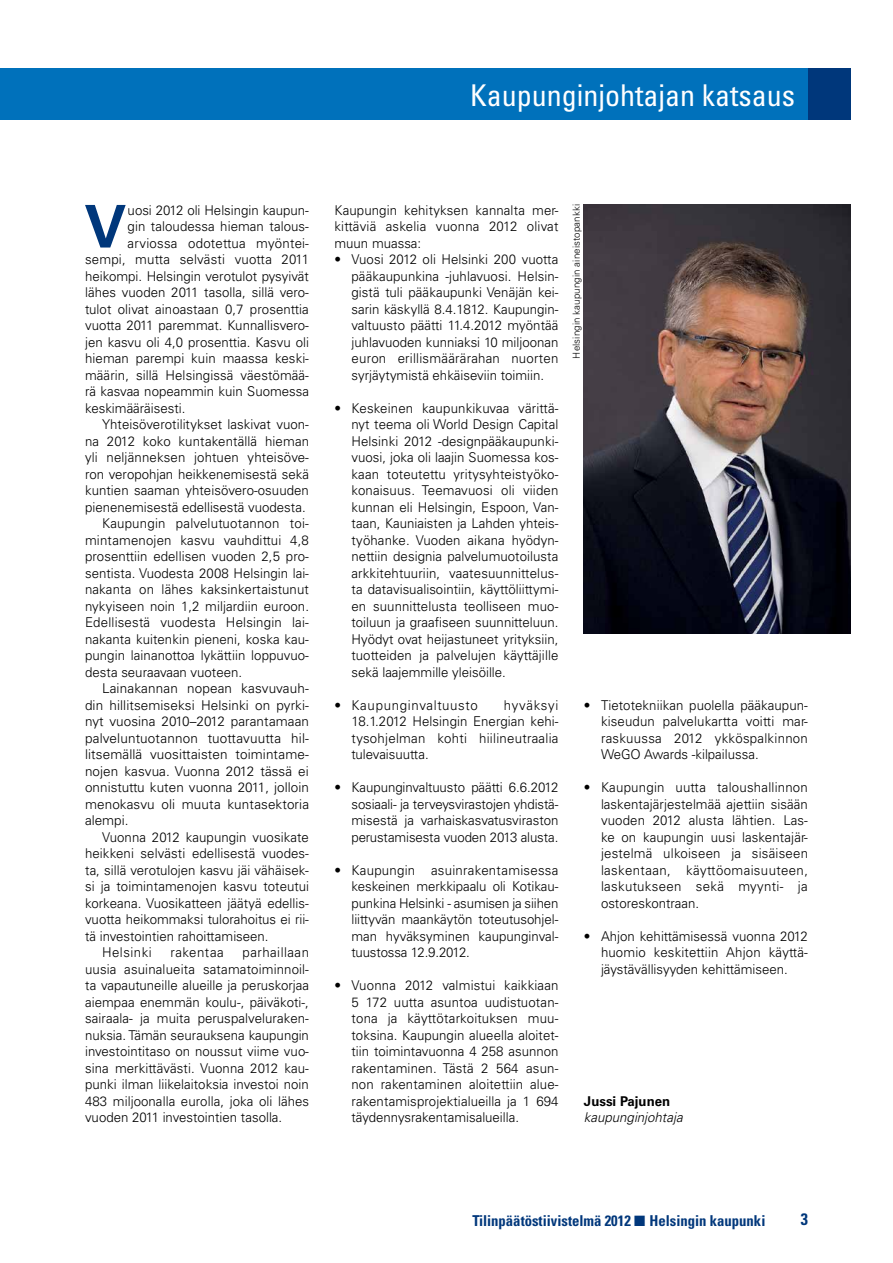
<style>
.page{position:relative;width:893px;height:1263px;background:#fff}
.page>*{position:absolute;margin:0;border:0;box-sizing:border-box;transform-origin:0 0}
.t1{font:700 59.1px "Univers";color:#00377b}
.t2{font:condensed 30px "Univers";color:#fff}
.t3{font:700 condensed 16.5px "Univers";color:#00377b}
.t4{font:700 condensed 15px "Univers";color:#00377b}
.t5{font:300 13.5px/16.5px "Univers";letter-spacing:.005em;color:#000;text-align:justify}
.t6{font:300 13.5px "Univers";letter-spacing:.055em;color:#000}
.t7{font:300 13.5px "Univers";letter-spacing:.035em;color:#000}
.t8{font:italic 300 13.5px "Univers";color:#000}
.t9{font:700 13.5px "Univers";color:#000}
.t10{font:300 9.75px "Univers";letter-spacing:.01em;color:#000}
</style>
<div class="page">
<div style="left:0;top:68px;width:850px;height:51px;background:#0071bb"></div>
<div style="left:808px;top:68px;width:42px;height:51px;background:#00377b"></div>
<img style="left:584px;top:204px;width:266px;height:430px">
<h2 class="t2" style="left:470px;top:76px;width:326px">Kaupunginjohtajan katsaus</h2>
<h1 class="t1" style="left:84px;top:192px;width:43px">V</h1>
<p class="t5" style="left:128px;top:201px;width:183px">uosi 2012 oli Helsingin kaupun-</p>
<p class="t5" style="left:128px;top:218px;width:183px">gin taloudessa hieman talous-</p>
<p class="t5" style="left:128px;top:234px;width:183px">arviossa odotettua myöntei-</p>
<p class="t5" style="left:85px;top:251px;width:225px">sempi, mutta selvästi vuotta 2011</p>
<p class="t5" style="left:85px;top:267px;width:225px">heikompi. Helsingin verotulot pysyivät</p>
<p class="t5" style="left:85px;top:284px;width:225px">lähes vuoden 2011 tasolla, sillä vero-</p>
<p class="t5" style="left:85px;top:300px;width:225px">tulot olivat ainoastaan 0,7 prosenttia</p>
<p class="t5" style="left:85px;top:317px;width:225px">vuotta 2011 paremmat. Kunnallisvero-</p>
<p class="t5" style="left:85px;top:333px;width:225px">jen kasvu oli 4,0 prosenttia. Kasvu oli</p>
<p class="t5" style="left:85px;top:350px;width:225px">hieman parempi kuin maassa keski-</p>
<p class="t5" style="left:85px;top:366px;width:225px">määrin, sillä Helsingissä väestömää-</p>
<p class="t5" style="left:85px;top:383px;width:225px">rä kasvaa nopeammin kuin Suomessa</p>
<p class="t5" style="left:85px;top:399px;width:102px">keskimääräisesti.</p>
<p class="t5" style="left:102px;top:416px;width:208px">Yhteisöverotilitykset laskivat vuon-</p>
<p class="t5" style="left:85px;top:432px;width:226px">na 2012 koko kuntakentällä hieman</p>
<p class="t5" style="left:85px;top:449px;width:225px">yli neljänneksen johtuen yhteisöve-</p>
<p class="t5" style="left:85px;top:465px;width:225px">ron veropohjan heikkenemisestä sekä</p>
<p class="t5" style="left:85px;top:482px;width:225px">kuntien saaman yhteisövero-osuuden</p>
<p class="t5" style="left:85px;top:498px;width:222px">pienenemisestä edellisestä vuodesta.</p>
<p class="t5" style="left:102px;top:515px;width:208px">Kaupungin palvelutuotannon toi-</p>
<p class="t5" style="left:85px;top:531px;width:225px">mintamenojen kasvu vauhdittui 4,8</p>
<p class="t5" style="left:85px;top:548px;width:225px">prosenttiin edellisen vuoden 2,5 pro-</p>
<p class="t5" style="left:85px;top:564px;width:225px">sentista. Vuodesta 2008 Helsingin lai-</p>
<p class="t5" style="left:85px;top:581px;width:225px">nakanta on lähes kaksinkertaistunut</p>
<p class="t5" style="left:85px;top:597px;width:226px">nykyiseen noin 1,2 miljardiin euroon.</p>
<p class="t5" style="left:85px;top:614px;width:225px">Edellisestä vuodesta Helsingin lai-</p>
<p class="t5" style="left:85px;top:630px;width:225px">nakanta kuitenkin pieneni, koska kau-</p>
<p class="t5" style="left:85px;top:647px;width:225px">pungin lainanottoa lykättiin loppuvuo-</p>
<p class="t5" style="left:85px;top:663px;width:159px">desta seuraavaan vuoteen.</p>
<p class="t5" style="left:102px;top:680px;width:208px">Lainakannan nopean kasvuvauh-</p>
<p class="t5" style="left:85px;top:696px;width:225px">din hillitsemiseksi Helsinki on pyrki-</p>
<p class="t5" style="left:85px;top:713px;width:226px">nyt vuosina 2010–2012 parantamaan</p>
<p class="t5" style="left:85px;top:729px;width:225px">palveluntuotannon tuottavuutta hil-</p>
<p class="t5" style="left:85px;top:746px;width:225px">litsemällä vuosittaisten toimintame-</p>
<p class="t5" style="left:85px;top:762px;width:225px">nojen kasvua. Vuonna 2012 tässä ei</p>
<p class="t5" style="left:85px;top:779px;width:225px">onnistuttu kuten vuonna 2011, jolloin</p>
<p class="t5" style="left:85px;top:795px;width:226px">menokasvu oli muuta kuntasektoria</p>
<p class="t5" style="left:85px;top:812px;width:45px">alempi.</p>
<p class="t5" style="left:102px;top:828px;width:208px">Vuonna 2012 kaupungin vuosikate</p>
<p class="t5" style="left:85px;top:845px;width:225px">heikkeni selvästi edellisestä vuodes-</p>
<p class="t5" style="left:85px;top:861px;width:225px">ta, sillä verotulojen kasvu jäi vähäisek-</p>
<p class="t5" style="left:85px;top:878px;width:226px">si ja toimintamenojen kasvu toteutui</p>
<p class="t5" style="left:85px;top:894px;width:225px">korkeana. Vuosikatteen jäätyä edellis-</p>
<p class="t5" style="left:85px;top:911px;width:225px">vuotta heikommaksi tulorahoitus ei rii-</p>
<p class="t5" style="left:85px;top:927px;width:185px">tä investointien rahoittamiseen.</p>
<p class="t7" style="left:102px;top:944px;width:51px">Helsinki</p>
<p class="t7" style="left:170px;top:944px;width:55px">rakentaa</p>
<p class="t5" style="left:85px;top:944px;width:226px;text-indent:158px">parhaillaan uusia asuinalueita satamatoiminnoil&shy;ta vapautuneille alueille ja peruskorjaa aiempaa enemmän koulu-, päiväkoti-, sairaala- ja muita peruspalveluraken&shy;nuksia. Tämän seurauksena kaupungin investointitaso on noussut viime vuo&shy;sina merkittävästi. Vuonna 2012 kau&shy;punki ilman liikelaitoksia investoi noin 483 miljoonalla eurolla, joka oli lähes vuoden 2011 investointien tasolla.</p>
<p class="t5" style="left:334px;top:201px;width:225px">Kaupungin kehityksen kannalta mer&shy;kittäviä askelia vuonna 2012 olivat muun muassa:</p>
<p class="t5" style="left:351px;top:251px;width:208px;text-indent:-17px">• Vuosi 2012 oli Helsinki 200 vuotta pääkaupunkina -juhlavuosi. Helsin&shy;gistä tuli pääkaupunki Venäjän kei&shy;sarin käskyllä 8.4.1812. Kaupungin&shy;valtuusto päätti 11.4.2012 myöntää juhlavuoden kunniaksi 10 miljoonan euron erillismäärärahan nuorten syrjäytymistä ehkäiseviin toimiin.</p>
<p class="t5" style="left:351px;top:399px;width:209px;text-indent:-17px">• Keskeinen kaupunkikuvaa värittä&shy;nyt teema oli World Design Capital Helsinki 2012 -designpääkaupunki&shy;vuosi, joka oli laajin Suomessa kos&shy;kaan toteutettu yritysyhteistyöko&shy;konaisuus. Teemavuosi oli viiden kunnan eli Helsingin, Espoon, Van&shy;taan, Kauniaisten ja Lahden yhteis&shy;työhanke. Vuoden aikana hyödyn&shy;nettiin designia palvelumuotoilusta arkkitehtuuriin, vaatesuunnittelus&shy;ta datavisualisointiin, käyttöliittymi&shy;en suunnittelusta teolliseen muo&shy;toiluun ja graafiseen suunnitteluun.<br>Hyödyt ovat heijastuneet yrityksiin, tuotteiden ja palvelujen käyttäjille sekä laajemmille yleisöille.</p>
<p class="t6" style="left:334px;top:697px;width:145px">• Kaupunginvaltuusto</p>
<p class="t5" style="left:351px;top:696px;width:209px;text-indent:152px">hyväksyi 18.1.2012 Helsingin Energian kehi&shy;tysohjelman kohti hiilineutraalia tulevaisuutta.</p>
<p class="t5" style="left:351px;top:779px;width:208px;text-indent:-17px">• Kaupunginvaltuusto päätti 6.6.2012 sosiaali- ja terveysvirastojen yhdistä&shy;misestä ja varhaiskasvatusviraston perustamisesta vuoden 2013 alusta.</p>
<p class="t5" style="left:351px;top:861px;width:208px;text-indent:-17px">• Kaupungin asuinrakentamisessa keskeinen merkkipaalu oli Kotikau&shy;punkina Helsinki - asumisen ja siihen liittyvän maankäytön toteutusohjel&shy;man hyväksyminen kaupunginval&shy;tuustossa 12.9.2012.</p>
<p class="t5" style="left:351px;top:977px;width:209px;text-indent:-17px">• Vuonna 2012 valmistui kaikkiaan 5 172 uutta asuntoa uudistuotan&shy;tona ja käyttötarkoituksen muu&shy;toksina. Kaupungin alueella aloitet&shy;tiin toimintavuonna 4 258 asunnon rakentaminen. Tästä 2 564 asun&shy;non rakentaminen aloitettiin alue&shy;rakentamisprojektialueilla ja 1 694 täydennysrakentamisalueilla.</p>
<p class="t10" style="left:570px;top:358px;width:156px;rotate:-90deg">Helsingin kaupungin aineistopankki</p>
<p class="t5" style="left:601px;top:696px;width:208px;text-indent:-17px">• Tietotekniikan puolella pääkaupun&shy;kiseudun palvelukartta voitti mar&shy;raskuussa 2012 ykköspalkinnon WeGO Awards -kilpailussa.</p>
<p class="t5" style="left:601px;top:779px;width:209px;text-indent:-17px">• Kaupungin uutta taloushallinnon laskentajärjestelmää ajettiin sisään vuoden 2012 alusta lähtien. Las&shy;ke on kaupungin uusi laskentajär&shy;jestelmä ulkoiseen ja sisäiseen laskentaan, käyttöomaisuuteen, laskutukseen sekä myynti- ja ostoreskontraan.</p>
<p class="t5" style="left:601px;top:927px;width:208px;text-indent:-17px">• Ahjon kehittämisessä vuonna 2012 huomio keskitettiin Ahjon käyttä&shy;jäystävällisyyden kehittämiseen.</p>
<p class="t9" style="left:584px;top:1093px;width:88px">Jussi Pajunen</p>
<p class="t8" style="left:584px;top:1109px;width:100px">kaupunginjohtaja</p>
<p class="t4" style="left:472px;top:1211px;width:295px">Tilinpäätöstiivistelmä 2012 ■ Helsingin kaupunki</p>
<p class="t3" style="left:801px;top:1209px;width:9px">3</p>
</div>
